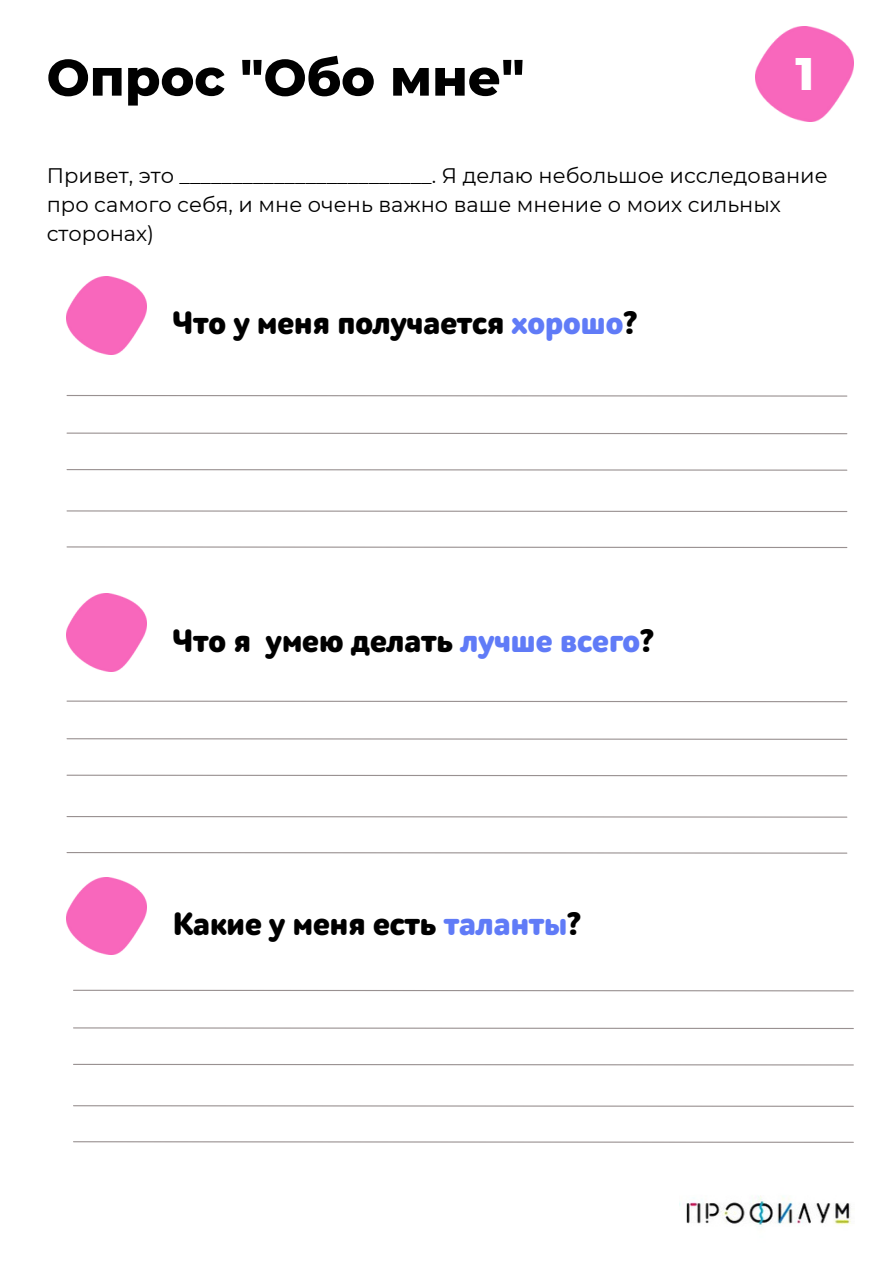
<style>
.page{position:relative;width:894px;height:1264px;background:#fff}
.page>*{position:absolute;margin:0;border:0;box-sizing:border-box;transform-origin:0 0}
.t1{font:800 51px "Montserrat";color:#000}
.t2{font:800 46.5px "Montserrat";color:#fff}
.t3{font:900 32.85px "ALS Schlangesans";color:#000}
.t4{font:21px/29.2px "Montserrat";color:#000}
.s1{color:#607bf7}
</style>
<div class="page">
<img style="left:755px;top:27px;width:98px;height:94px">
<img style="left:66px;top:276px;width:80px;height:78px">
<img style="left:66px;top:593px;width:80px;height:78px">
<img style="left:66px;top:877px;width:80px;height:77px">
<img style="left:679px;top:1196px;width:172px;height:31px">
<svg style="left:66px;top:395px;width:781px;height:2px"></svg>
<svg style="left:66px;top:432px;width:781px;height:3px"></svg>
<svg style="left:66px;top:469px;width:781px;height:2px"></svg>
<svg style="left:66px;top:510px;width:781px;height:2px"></svg>
<svg style="left:66px;top:546px;width:781px;height:2px"></svg>
<svg style="left:66px;top:700px;width:781px;height:2px"></svg>
<svg style="left:66px;top:738px;width:781px;height:2px"></svg>
<svg style="left:66px;top:774px;width:781px;height:3px"></svg>
<svg style="left:66px;top:816px;width:781px;height:2px"></svg>
<svg style="left:66px;top:852px;width:781px;height:2px"></svg>
<svg style="left:73px;top:989px;width:781px;height:3px"></svg>
<svg style="left:73px;top:1027px;width:781px;height:2px"></svg>
<svg style="left:73px;top:1063px;width:781px;height:3px"></svg>
<svg style="left:73px;top:1105px;width:781px;height:2px"></svg>
<svg style="left:73px;top:1141px;width:781px;height:2px"></svg>
<p class="t1" style="left:47px;top:46px;width:479px">Опрос "Обо мне"</p>
<p class="t2" style="left:795px;top:45px;width:20px">1</p>
<p class="t4" style="left:47px;top:160px;width:782px">Привет, это ________________________. Я делаю небольшое исследование про самого себя, и мне очень важно ваше мнение о моих сильных сторонах)</p>
<p class="t3" style="left:173px;top:304px;width:466px">Что у меня получается <span class="s1">хорошо</span>?</p>
<p class="t3" style="left:173px;top:621px;width:482px">Что я умею делать <span class="s1">лучше всего</span>?</p>
<p class="t3" style="left:173px;top:905px;width:409px">Какие у меня есть <span class="s1">таланты</span>?</p>
</div>
